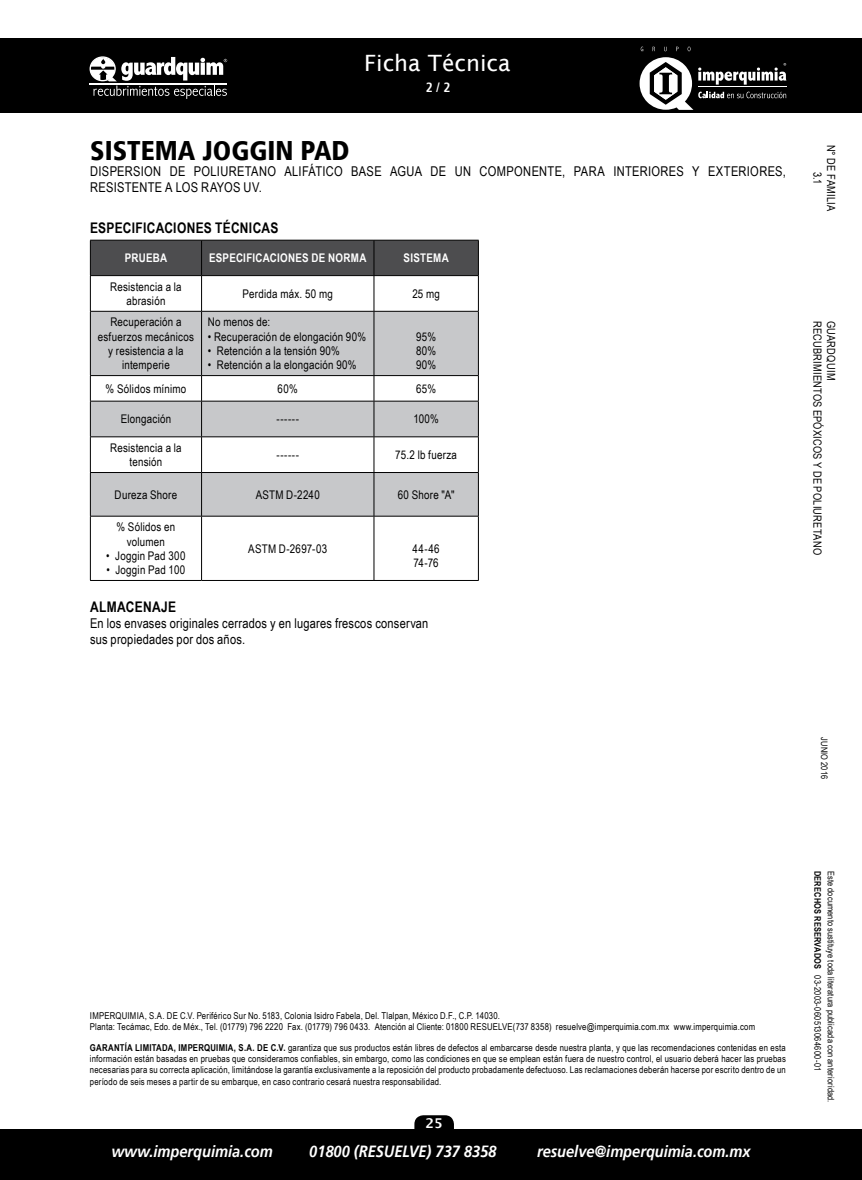
<style>
.page{position:relative;width:862px;height:1180px;background:#fff}
.page>*{position:absolute;margin:0;border:0;box-sizing:border-box;transform-origin:0 0}
.t1{font:900 condensed 27px "Frutiger 77";color:#000}
.t2{font:22.5px "Lucida Sans";color:#fff}
.t3{font:italic 700 16.2px "Frutiger 66";color:#fff;scale:.9 1}
.t4{font:700 14.62px "Arial Narrow";letter-spacing:.015em;color:#000}
.t5{font:13.5px/16.2px "Arial Narrow";letter-spacing:.015em;color:#000}
.t6{font:700 condensed 13.5px "Frutiger 67";color:#fff}
.t7{font:600 13.5px "Lucida Sans";color:#fff}
.t8{font:11.92px/14.4px "Arial Narrow";letter-spacing:.02em;color:#000;text-align:center}
.t9{font:700 11.92px "Arial Narrow";letter-spacing:.025em;color:#fff}
.t10{font:11.25px/13.5px "Arial Narrow";letter-spacing:.025em;color:#000;text-align:center}
.t11{font:9.45px/11.2px "Arial Narrow";letter-spacing:.02em;color:#000}
.t12{font:9px/13.5px "Arial Narrow";letter-spacing:.02em;color:#000}
.t13{font:700 9px "Arial Narrow";letter-spacing:.025em;color:#000}
.s1{font-weight:700}
</style>
<div class="page">
<div style="left:0;top:38px;width:861px;height:75px;background:#000"></div>
<div style="left:0;top:1129px;width:861px;height:51px;background:#000"></div>
<div style="left:414px;top:1115px;width:39px;height:23px;background:#000;border-radius:9px"></div>
<svg style="left:89px;top:56px;width:138px;height:43px"></svg>
<svg style="left:639px;top:57px;width:147px;height:53px"></svg>
<div style="left:91px;top:241px;width:386px;height:34px;background:#4d4d4f"></div>
<svg style="left:91px;top:312px;width:386px;height:204px;fill:#c7c8ca"></svg>
<hr style="left:90px;top:240px;width:111px;height:1px;background:#000">
<hr style="left:90px;top:240px;width:1px;height:35px;background:#000">
<hr style="left:90px;top:275px;width:111px;height:1px;background:#000">
<hr style="left:201px;top:240px;width:173px;height:1px;background:#000">
<hr style="left:201px;top:240px;width:1px;height:35px;background:#000">
<hr style="left:201px;top:275px;width:173px;height:1px;background:#000">
<hr style="left:374px;top:240px;width:104px;height:1px;background:#000">
<hr style="left:373px;top:240px;width:1px;height:35px;background:#000">
<hr style="left:477px;top:240px;width:1px;height:35px;background:#000">
<hr style="left:374px;top:275px;width:104px;height:1px;background:#000">
<hr style="left:90px;top:311px;width:111px;height:1px;background:#000">
<hr style="left:90px;top:375px;width:111px;height:1px;background:#000">
<hr style="left:201px;top:311px;width:173px;height:1px;background:#000">
<hr style="left:201px;top:375px;width:173px;height:1px;background:#000">
<hr style="left:374px;top:311px;width:104px;height:1px;background:#000">
<hr style="left:374px;top:375px;width:104px;height:1px;background:#000">
<hr style="left:90px;top:401px;width:111px;height:1px;background:#000">
<hr style="left:90px;top:436px;width:111px;height:1px;background:#000">
<hr style="left:201px;top:401px;width:173px;height:1px;background:#000">
<hr style="left:201px;top:436px;width:173px;height:1px;background:#000">
<hr style="left:374px;top:401px;width:104px;height:1px;background:#000">
<hr style="left:374px;top:436px;width:104px;height:1px;background:#000">
<hr style="left:90px;top:276px;width:1px;height:35px;background:#000">
<svg style="left:90px;top:376px;width:1px;height:25px"></svg>
<hr style="left:90px;top:437px;width:1px;height:35px;background:#000">
<hr style="left:90px;top:472px;width:111px;height:1px;background:#000">
<hr style="left:90px;top:473px;width:1px;height:43px;background:#000">
<hr style="left:90px;top:516px;width:111px;height:1px;background:#000">
<hr style="left:90px;top:516px;width:1px;height:64px;background:#000">
<hr style="left:90px;top:580px;width:111px;height:1px;background:#000">
<hr style="left:90px;top:312px;width:1px;height:63px;background:#000">
<hr style="left:90px;top:401px;width:1px;height:36px;background:#000">
<hr style="left:201px;top:276px;width:1px;height:35px;background:#000">
<svg style="left:201px;top:376px;width:1px;height:25px"></svg>
<hr style="left:201px;top:437px;width:1px;height:35px;background:#000">
<hr style="left:201px;top:472px;width:173px;height:1px;background:#000">
<hr style="left:201px;top:473px;width:1px;height:43px;background:#000">
<hr style="left:201px;top:516px;width:173px;height:1px;background:#000">
<hr style="left:201px;top:516px;width:1px;height:64px;background:#000">
<hr style="left:201px;top:580px;width:173px;height:1px;background:#000">
<hr style="left:201px;top:312px;width:1px;height:63px;background:#000">
<hr style="left:201px;top:401px;width:1px;height:36px;background:#000">
<hr style="left:373px;top:276px;width:1px;height:35px;background:#000">
<hr style="left:477px;top:276px;width:1px;height:35px;background:#000">
<svg style="left:373px;top:376px;width:1px;height:25px"></svg>
<svg style="left:477px;top:376px;width:1px;height:25px"></svg>
<hr style="left:373px;top:437px;width:1px;height:35px;background:#000">
<hr style="left:477px;top:437px;width:1px;height:35px;background:#000">
<hr style="left:374px;top:472px;width:104px;height:1px;background:#000">
<hr style="left:373px;top:473px;width:1px;height:43px;background:#000">
<hr style="left:477px;top:473px;width:1px;height:43px;background:#000">
<hr style="left:374px;top:516px;width:104px;height:1px;background:#000">
<hr style="left:373px;top:516px;width:1px;height:64px;background:#000">
<hr style="left:477px;top:516px;width:1px;height:64px;background:#000">
<hr style="left:374px;top:580px;width:104px;height:1px;background:#000">
<hr style="left:373px;top:312px;width:1px;height:63px;background:#000">
<hr style="left:477px;top:312px;width:1px;height:63px;background:#000">
<hr style="left:373px;top:401px;width:1px;height:36px;background:#000">
<hr style="left:477px;top:401px;width:1px;height:36px;background:#000">
<h2 class="t2" style="left:364px;top:51px;width:148px">Ficha Técnica</h2>
<h3 class="t6" style="left:425px;top:80px;width:26px">2 / 2</h3>
<h1 class="t1" style="left:90px;top:134px;width:261px">SISTEMA JOGGIN PAD</h1>
<h3 class="t5" style="left:90px;top:163px;width:696px">DISPERSION DE POLIURETANO ALIFÁTICO BASE AGUA DE UN COMPONENTE, PARA INTERIORES Y EXTERIORES,<br>RESISTENTE A LOS RAYOS UV.</h3>
<h3 class="t4" style="left:90px;top:216px;width:190px">ESPECIFICACIONES TÉCNICAS</h3>
<p class="t9" style="left:125px;top:249px;width:44px">PRUEBA</p>
<p class="t9" style="left:209px;top:249px;width:159px">ESPECIFICACIONES DE NORMA</p>
<p class="t9" style="left:403px;top:249px;width:47px">SISTEMA</p>
<p class="t8" style="left:110px;top:279px;width:73px">Resistencia a la abrasión</p>
<p class="t8" style="left:242px;top:286px;width:92px">Perdida máx. 50 mg</p>
<p class="t8" style="left:412px;top:286px;width:29px">25 mg</p>
<p class="t8" style="left:98px;top:314px;width:98px">Recuperación a esfuerzos mecánicos y resistencia a la intemperie</p>
<p class="t8" style="left:208px;top:314px;width:64px">No menos de:</p>
<p class="t8" style="left:208px;top:329px;width:160px">• Recuperación de elongación 90%</p>
<p class="t8" style="left:208px;top:343px;width:133px">• Retención a la tensión 90%</p>
<p class="t8" style="left:208px;top:357px;width:150px">• Retención a la elongación 90%</p>
<p class="t8" style="left:416px;top:329px;width:22px;text-align:justify">95% 80% 90%</p>
<p class="t8" style="left:105px;top:381px;width:82px">% Sólidos mínimo</p>
<p class="t8" style="left:277px;top:381px;width:22px">60%</p>
<p class="t8" style="left:416px;top:381px;width:22px">65%</p>
<p class="t8" style="left:121px;top:411px;width:52px">Elongación</p>
<p class="t8" style="left:276px;top:411px;width:24px">------</p>
<p class="t8" style="left:413px;top:411px;width:27px">100%</p>
<p class="t8" style="left:110px;top:440px;width:73px">Resistencia a la tensión</p>
<p class="t8" style="left:276px;top:447px;width:24px">------</p>
<p class="t8" style="left:395px;top:447px;width:63px">75.2 lb fuerza</p>
<p class="t8" style="left:115px;top:487px;width:64px">Dureza Shore</p>
<p class="t8" style="left:255px;top:487px;width:65px">ASTM D-2240</p>
<p class="t8" style="left:397px;top:487px;width:58px">60 Shore "A"</p>
<p class="t8" style="left:116px;top:519px;width:60px">% Sólidos en volumen</p>
<p class="t8" style="left:106px;top:548px;width:81px">• Joggin Pad 300</p>
<p class="t8" style="left:106px;top:562px;width:80px">• Joggin Pad 100</p>
<p class="t8" style="left:248px;top:541px;width:80px">ASTM D-2697-03</p>
<p class="t8" style="left:412px;top:541px;width:29px;text-align:left">44-46<br>74-76</p>
<h3 class="t4" style="left:90px;top:596px;width:87px">ALMACENAJE</h3>
<h3 class="t5" style="left:90px;top:615px;width:339px">En los envases originales cerrados y en lugares frescos conservan sus propiedades por dos años.</h3>
<p class="t10" style="left:837px;top:144px;width:68px;rotate:90deg">N° DE FAMILIA<br>3.1</p>
<p class="t10" style="left:824px;top:321px;width:236px;rotate:90deg">RECUBRIMIENTOS EPÓXICOS Y DE POLIURETANO</p>
<p class="t10" style="left:837px;top:321px;width:61px;rotate:90deg">GUARDQUIM</p>
<p class="t12" style="left:830px;top:737px;width:43px;rotate:90deg">JUNIO 2016</p>
<p class="t11" style="left:90px;top:1010px;width:666px">IMPERQUIMIA, S.A. DE C.V. Periférico Sur No. 5183, Colonia Isidro Fabela, Del. Tlalpan, México D.F., C.P. 14030.<br>Planta: Tecámac, Edo. de Méx., Tel. (01779) 796 2220 Fax. (01779) 796 0433. Atención al Cliente: 01800 RESUELVE(737 8358) resuelve@imperquimia.com.mx www.imperquimia.com</p>
<p class="t11" style="left:90px;top:1041px;width:697px;text-align:justify"><span class="s1">GARANTÍA LIMITADA, IMPERQUIMIA, S.A. DE C.V.</span> garantiza que sus productos están libres de defectos al embarcarse desde nuestra planta, y que las recomendaciones contenidas en esta información están basadas en pruebas que consideramos confiables, sin embargo, como las condiciones en que se emplean están fuera de nuestro control, el usuario deberá hacer las pruebas necesarias para su correcta aplicación, limitándose la garantía exclusivamente a la reposición del producto probadamente defectuoso. Las reclamaciones deberán hacerse por escrito dentro de un período de seis meses a partir de su embarque, en caso contrario cesará nuestra responsabilidad.</p>
<h3 class="t7" style="left:425px;top:1115px;width:19px">25</h3>
<h3 class="t3" style="left:111px;top:1142px;width:181px">www.imperquimia.com</h3>
<h3 class="t3" style="left:309px;top:1142px;width:209px">01800 (RESUELVE) 737 8358</h3>
<h3 class="t3" style="left:536px;top:1142px;width:239px">resuelve@imperquimia.com.mx</h3>
<p class="t13" style="left:823px;top:871px;width:100px;rotate:90deg">DERECHOS RESERVADOS</p>
<p class="t12" style="left:837px;top:975px;width:128px;text-indent:-105px;rotate:90deg">Este documento sustituye toda literatura publicada con anterioridad.<br>03-2003-060513064600-01</p>
</div>
